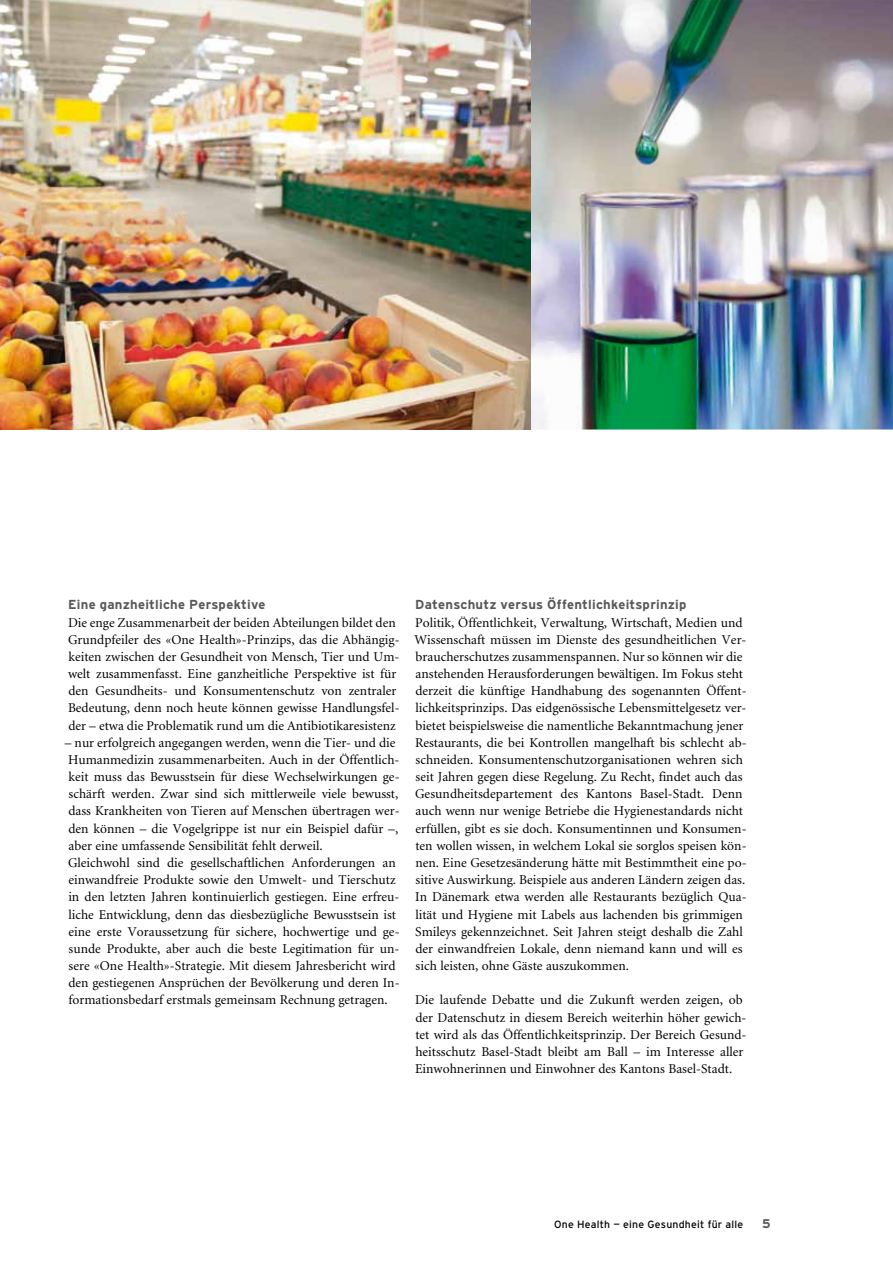
<style>
.page{position:relative;width:893px;height:1263px;background:#fff}
.page>*{position:absolute;margin:0;border:0;box-sizing:border-box;transform-origin:0 0}
.t1{font:13.5px/17.1px "Minion";color:#000}
.t2{font:700 13.05px "Interstate";letter-spacing:.02em;color:#58585a}
.t3{font:700 12.6px "Interstate";color:#58585a}
.t4{font:10.5px "Interstate";letter-spacing:.02em;color:#000}
</style>
<div class="page">
<img style="left:0;top:0;width:893px;height:429px">
<p class="t2" style="left:68px;top:597px;width:199px">Eine ganzheitliche Perspektive</p>
<p class="t1" style="left:68px;top:614px;width:333px">Die enge Zusammenarbeit der beiden Abteilungen bildet den Grundpfeiler des «One Health»-Prinzips, das die Abhängig&shy;keiten zwischen der Gesundheit von Mensch, Tier und Um&shy;welt zusammenfasst. Eine ganzheitliche Perspektive ist für den Gesundheits- und Konsumentenschutz von zentraler Bedeutung, denn noch heute können gewisse Handlungsfel&shy;der – etwa die Problematik rund um die Antibiotikaresistenz</p>
<p class="t1" style="left:65px;top:734px;width:336px">– nur erfolgreich angegangen werden, wenn die Tier- und die Humanmedizin zusammenarbeiten. Auch in der Öffentlich&shy;keit muss das Bewusstsein für diese Wechselwirkungen ge&shy;schärft werden. Zwar sind sich mittlerweile viele bewusst, dass Krankheiten von Tieren auf Menschen übertragen wer&shy;den können – die Vogelgrippe ist nur ein Beispiel dafür –, aber eine umfassende Sensibilität fehlt derweil.<br>Gleichwohl sind die gesellschaftlichen Anforderungen an einwandfreie Produkte sowie den Umwelt- und Tierschutz in den letzten Jahren kontinuierlich gestiegen. Eine erfreu&shy;liche Entwicklung, denn das diesbezügliche Bewusstsein ist eine erste Voraussetzung für sichere, hochwertige und ge&shy;sunde Produkte, aber auch die beste Legitimation für un&shy;sere «One Health»-Strategie. Mit diesem Jahresbericht wird den gestiegenen Ansprüchen der Bevölkerung und deren In&shy;formationsbedarf erstmals gemeinsam Rechnung getragen.</p>
<p class="t2" style="left:415px;top:597px;width:273px">Datenschutz versus Öffentlichkeitsprinzip</p>
<p class="t1" style="left:415px;top:614px;width:334px">Politik, Öffentlichkeit, Verwaltung, Wirtschaft, Medien und Wissenschaft müssen im Dienste des gesundheitlichen Ver&shy;braucherschutzes zusammenspannen. Nur so können wir die anstehenden Herausforderungen bewältigen. Im Fokus steht derzeit die künftige Handhabung des sogenannten Öffent&shy;lichkeitsprinzips. Das eidgenössische Lebensmittelgesetz ver&shy;bietet beispielsweise die namentliche Bekanntmachung jener Restaurants, die bei Kontrollen mangelhaft bis schlecht ab&shy;schneiden. Konsumentenschutzorganisationen wehren sich seit Jahren gegen diese Regelung. Zu Recht, findet auch das Gesundheitsdepartement des Kantons Basel-Stadt. Denn auch wenn nur wenige Betriebe die Hygienestandards nicht erfüllen, gibt es sie doch. Konsumentinnen und Konsumen&shy;ten wollen wissen, in welchem Lokal sie sorglos speisen kön&shy;nen. Eine Gesetzesänderung hätte mit Bestimmtheit eine po&shy;sitive Auswirkung. Beispiele aus anderen Ländern zeigen das.<br>In Dänemark etwa werden alle Restaurants bezüglich Qua&shy;lität und Hygiene mit Labels aus lachenden bis grimmigen Smileys gekennzeichnet. Seit Jahren steigt deshalb die Zahl der einwandfreien Lokale, denn niemand kann und will es sich leisten, ohne Gäste auszukommen.</p>
<p class="t1" style="left:415px;top:992px;width:333px">Die laufende Debatte und die Zukunft werden zeigen, ob der Datenschutz in diesem Bereich weiterhin höher gewich&shy;tet wird als das Öffentlichkeitsprinzip. Der Bereich Gesund&shy;heitsschutz Basel-Stadt bleibt am Ball – im Interesse aller Einwohnerinnen und Einwohner des Kantons Basel-Stadt.</p>
<p class="t4" style="left:554px;top:1218px;width:191px">One Health — eine Gesundheit für alle</p>
<p class="t3" style="left:762px;top:1216px;width:10px">5</p>
</div>
